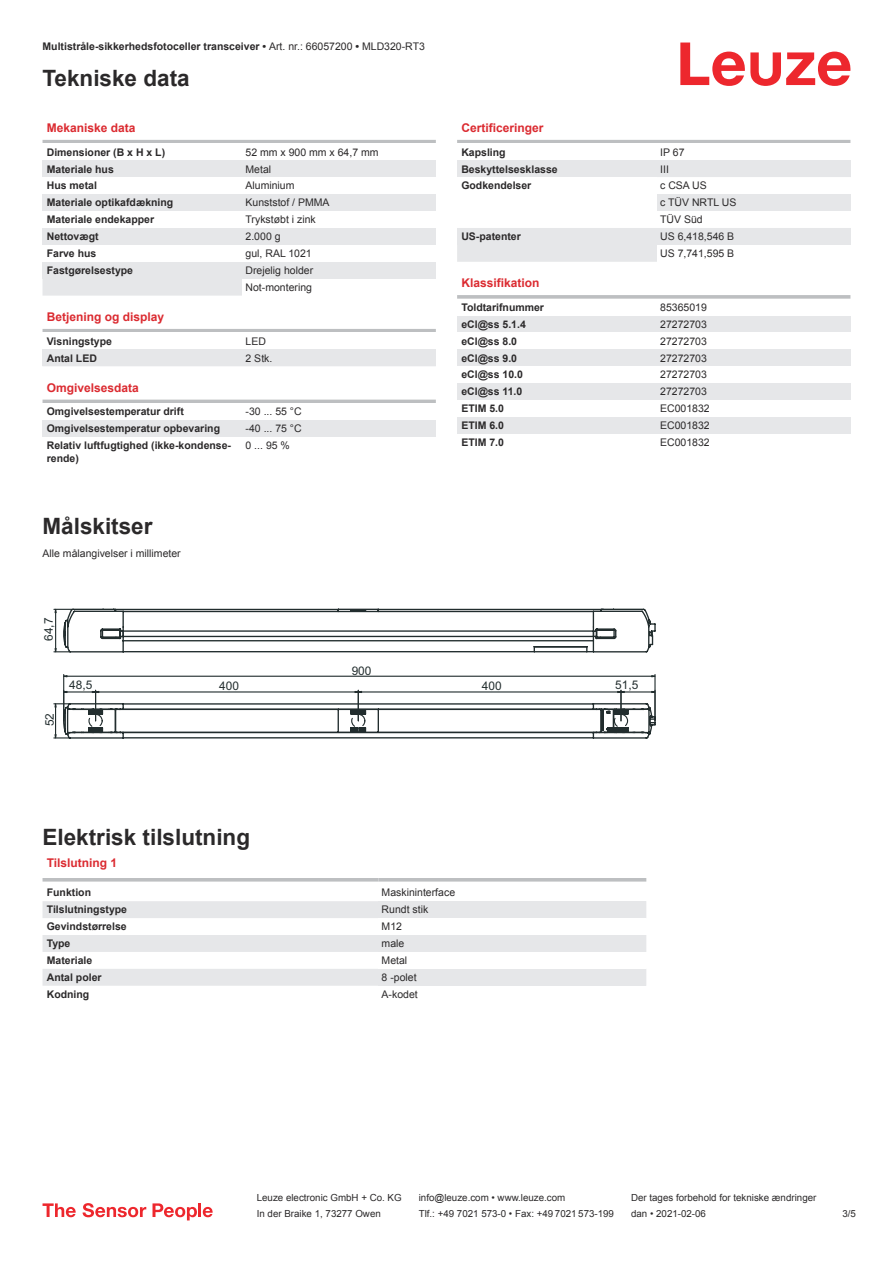
<style>
.page{position:relative;width:893px;height:1263px;background:#fff}
.page>*{position:absolute;margin:0;border:0;box-sizing:border-box;transform-origin:0 0}
.t1{font:700 22.5px "Arial";color:#2b292a}
.t2{font:700 12px "Arial";color:#db2a30}
.t3{font:11.85px "Arial";color:#222d2e}
.t4{font:700 10.5px/12.6px "Arial";color:#2b292a}
.t5{font:10.5px/17px "Arial";color:#2b292a}
.t6{font:9.75px "Arial";color:#2b292a}
.s1{font-weight:400}
</style>
<div class="page">
<svg style="left:680px;top:43px;width:170px;height:43px"></svg>
<div style="left:43px;top:279px;width:199px;height:17px;background:#e6e7e9"></div>
<hr style="left:43px;top:140px;width:393px;height:3px;background:#bdbfc1">
<div style="left:43px;top:160px;width:199px;height:17px;background:#e6e7e9"></div>
<div style="left:242px;top:160px;width:194px;height:17px;background:#e6e7e9"></div>
<div style="left:43px;top:194px;width:199px;height:17px;background:#e6e7e9"></div>
<div style="left:242px;top:194px;width:194px;height:17px;background:#e6e7e9"></div>
<div style="left:43px;top:228px;width:199px;height:17px;background:#e6e7e9"></div>
<div style="left:242px;top:228px;width:194px;height:17px;background:#e6e7e9"></div>
<div style="left:43px;top:262px;width:199px;height:17px;background:#e6e7e9"></div>
<div style="left:242px;top:262px;width:194px;height:17px;background:#e6e7e9"></div>
<hr style="left:43px;top:329px;width:393px;height:3px;background:#bdbfc1">
<div style="left:43px;top:349px;width:199px;height:17px;background:#e6e7e9"></div>
<div style="left:242px;top:349px;width:194px;height:17px;background:#e6e7e9"></div>
<hr style="left:43px;top:400px;width:393px;height:3px;background:#bdbfc1">
<div style="left:43px;top:420px;width:199px;height:17px;background:#e6e7e9"></div>
<div style="left:242px;top:420px;width:194px;height:17px;background:#e6e7e9"></div>
<svg style="left:43px;top:881px;width:603px;height:1px"></svg>
<svg style="left:43px;top:901px;width:335px;height:85px;fill:#e6e7e9"></svg>
<hr style="left:43px;top:878px;width:335px;height:3px;background:#bdbfc1">
<hr style="left:378px;top:878px;width:268px;height:3px;background:#bdbfc1">
<div style="left:378px;top:901px;width:268px;height:17px;background:#e6e7e9"></div>
<div style="left:378px;top:935px;width:268px;height:17px;background:#e6e7e9"></div>
<div style="left:378px;top:969px;width:268px;height:17px;background:#e6e7e9"></div>
<div style="left:457px;top:245px;width:200px;height:17px;background:#e6e7e9"></div>
<hr style="left:457px;top:140px;width:393px;height:3px;background:#bdbfc1">
<div style="left:457px;top:160px;width:200px;height:17px;background:#e6e7e9"></div>
<div style="left:657px;top:160px;width:193px;height:17px;background:#e6e7e9"></div>
<div style="left:657px;top:194px;width:193px;height:17px;background:#e6e7e9"></div>
<div style="left:457px;top:228px;width:200px;height:17px;background:#e6e7e9"></div>
<div style="left:657px;top:228px;width:193px;height:17px;background:#e6e7e9"></div>
<svg style="left:457px;top:295px;width:393px;height:4px;background:#c3c5c7"></svg>
<div style="left:457px;top:316px;width:200px;height:16px;background:#e6e7e9"></div>
<div style="left:657px;top:316px;width:193px;height:16px;background:#e6e7e9"></div>
<div style="left:457px;top:349px;width:200px;height:17px;background:#e6e7e9"></div>
<div style="left:657px;top:349px;width:193px;height:17px;background:#e6e7e9"></div>
<div style="left:457px;top:383px;width:200px;height:17px;background:#e6e7e9"></div>
<div style="left:657px;top:383px;width:193px;height:17px;background:#e6e7e9"></div>
<div style="left:457px;top:417px;width:200px;height:17px;background:#e6e7e9"></div>
<div style="left:657px;top:417px;width:193px;height:17px;background:#e6e7e9"></div>
<svg style="left:43px;top:1203px;width:33px;height:14px"></svg>
<svg style="left:83px;top:1203px;width:63px;height:14px"></svg>
<svg style="left:153px;top:1203px;width:44px;height:17px"></svg>
<hr style="left:198px;top:1203px;width:3px;height:14px;background:#ed272d">
<svg style="left:203px;top:1207px;width:10px;height:10px"></svg>
<svg style="left:68px;top:675px;width:534px;height:15px"></svg>
<hr style="left:63px;top:674px;width:1px;height:47px;background:#222d2e">
<hr style="left:654px;top:674px;width:2px;height:47px;background:#222d2e">
<hr style="left:67px;top:676px;width:585px;height:1px;background:#222d2e">
<svg style="left:63px;top:674px;width:5px;height:4px"></svg>
<svg style="left:650px;top:674px;width:6px;height:4px"></svg>
<svg style="left:54px;top:609px;width:602px;height:44px"></svg>
<svg style="left:54px;top:690px;width:602px;height:49px"></svg>
<p class="t4" style="left:43px;top:41px;width:384px">Multistråle-sikkerhedsfotoceller transceiver • <span class="s1">Art. nr.: 66057200</span> • <span class="s1">MLD320-RT3</span></p>
<h1 class="t1" style="left:43px;top:69px;width:149px">Tekniske data</h1>
<p class="t2" style="left:47px;top:123px;width:90px">Mekaniske data</p>
<p class="t4" style="left:47px;top:146px;width:120px">Dimensioner (B x H x L)</p>
<p class="t5" style="left:246px;top:144px;width:135px">52 mm x 900 mm x 64,7 mm</p>
<p class="t4" style="left:47px;top:163px;width:69px">Materiale hus</p>
<p class="t5" style="left:246px;top:161px;width:27px">Metal</p>
<p class="t4" style="left:47px;top:180px;width:52px">Hus metal</p>
<p class="t5" style="left:246px;top:178px;width:51px">Aluminium</p>
<p class="t4" style="left:47px;top:197px;width:128px">Materiale optikafdækning</p>
<p class="t5" style="left:246px;top:195px;width:86px">Kunststof / PMMA</p>
<p class="t4" style="left:47px;top:214px;width:109px">Materiale endekapper</p>
<p class="t5" style="left:246px;top:212px;width:72px">Trykstøbt i zink</p>
<p class="t4" style="left:47px;top:231px;width:53px">Nettovægt</p>
<p class="t5" style="left:246px;top:229px;width:37px">2.000 g</p>
<p class="t4" style="left:47px;top:248px;width:51px">Farve hus</p>
<p class="t5" style="left:246px;top:246px;width:68px">gul, RAL 1021</p>
<p class="t4" style="left:47px;top:265px;width:88px">Fastgørelsestype</p>
<p class="t5" style="left:246px;top:263px;width:69px">Drejelig holder<br>Not-montering</p>
<p class="t2" style="left:47px;top:312px;width:119px">Betjening og display</p>
<p class="t4" style="left:47px;top:336px;width:67px">Visningstype</p>
<p class="t5" style="left:246px;top:333px;width:22px">LED</p>
<p class="t4" style="left:47px;top:352px;width:52px">Antal LED</p>
<p class="t5" style="left:246px;top:350px;width:28px">2 Stk.</p>
<p class="t2" style="left:47px;top:383px;width:94px">Omgivelsesdata</p>
<p class="t4" style="left:47px;top:406px;width:139px">Omgivelsestemperatur drift</p>
<p class="t5" style="left:246px;top:404px;width:58px">-30 ... 55 °C</p>
<p class="t4" style="left:47px;top:423px;width:175px">Omgivelsestemperatur opbevaring</p>
<p class="t5" style="left:246px;top:421px;width:58px">-40 ... 75 °C</p>
<p class="t4" style="left:47px;top:440px;width:186px">Relativ luftfugtighed (ikke-kondense&shy;rende)</p>
<p class="t5" style="left:246px;top:438px;width:46px">0 ... 95 %</p>
<h1 class="t1" style="left:43px;top:517px;width:112px">Målskitser</h1>
<p class="t5" style="left:43px;top:545px;width:140px">Alle målangivelser i millimeter</p>
<p class="t3" style="left:44px;top:641px;width:25px;rotate:-90deg">64,7</p>
<p class="t3" style="left:352px;top:666px;width:21px">900</p>
<p class="t2" style="left:461px;top:123px;width:84px">Certificeringer</p>
<p class="t4" style="left:461px;top:146px;width:46px">Kapsling</p>
<p class="t5" style="left:660px;top:144px;width:26px">IP 67</p>
<p class="t4" style="left:461px;top:163px;width:98px">Beskyttelsesklasse</p>
<p class="t5" style="left:660px;top:161px;width:10px">III</p>
<p class="t4" style="left:461px;top:180px;width:72px">Godkendelser</p>
<p class="t5" style="left:660px;top:178px;width:78px">c CSA US<br>c TÜV NRTL US<br>TÜV Süd</p>
<p class="t4" style="left:461px;top:231px;width:61px">US-patenter</p>
<p class="t5" style="left:660px;top:229px;width:76px">US 6,418,546 B<br>US 7,741,595 B</p>
<p class="t2" style="left:461px;top:278px;width:80px">Klassifikation</p>
<p class="t4" style="left:461px;top:302px;width:84px">Toldtarifnummer</p>
<p class="t5" style="left:660px;top:300px;width:48px">85365019</p>
<p class="t4" style="left:461px;top:319px;width:66px">eCl@ss 5.1.4</p>
<p class="t5" style="left:660px;top:316px;width:48px">27272703</p>
<p class="t4" style="left:461px;top:336px;width:57px">eCl@ss 8.0</p>
<p class="t5" style="left:660px;top:333px;width:48px">27272703</p>
<p class="t4" style="left:461px;top:352px;width:57px">eCl@ss 9.0</p>
<p class="t5" style="left:660px;top:350px;width:48px">27272703</p>
<p class="t4" style="left:461px;top:369px;width:63px">eCl@ss 10.0</p>
<p class="t5" style="left:660px;top:367px;width:48px">27272703</p>
<p class="t4" style="left:461px;top:386px;width:63px">eCl@ss 11.0</p>
<p class="t5" style="left:660px;top:384px;width:48px">27272703</p>
<p class="t4" style="left:461px;top:403px;width:44px">ETIM 5.0</p>
<p class="t5" style="left:660px;top:401px;width:51px">EC001832</p>
<p class="t4" style="left:461px;top:420px;width:44px">ETIM 6.0</p>
<p class="t5" style="left:660px;top:418px;width:51px">EC001832</p>
<p class="t4" style="left:461px;top:437px;width:44px">ETIM 7.0</p>
<p class="t5" style="left:660px;top:435px;width:51px">EC001832</p>
<p class="t3" style="left:45px;top:726px;width:15px;rotate:-90deg">52</p>
<p class="t3" style="left:69px;top:681px;width:25px">48,5</p>
<p class="t3" style="left:219px;top:682px;width:21px">400</p>
<p class="t3" style="left:482px;top:682px;width:21px">400</p>
<h1 class="t1" style="left:43px;top:828px;width:209px">Elektrisk tilslutning</h1>
<p class="t2" style="left:47px;top:858px;width:72px">Tilslutning 1</p>
<p class="t4" style="left:47px;top:887px;width:46px">Funktion</p>
<p class="t5" style="left:382px;top:885px;width:75px">Maskininterface</p>
<p class="t4" style="left:47px;top:904px;width:82px">Tilslutningstype</p>
<p class="t5" style="left:382px;top:902px;width:48px">Rundt stik</p>
<p class="t4" style="left:47px;top:921px;width:81px">Gevindstørrelse</p>
<p class="t5" style="left:382px;top:919px;width:22px">M12</p>
<p class="t4" style="left:47px;top:938px;width:25px">Type</p>
<p class="t5" style="left:382px;top:936px;width:24px">male</p>
<p class="t4" style="left:47px;top:955px;width:47px">Materiale</p>
<p class="t5" style="left:382px;top:953px;width:27px">Metal</p>
<p class="t4" style="left:47px;top:972px;width:56px">Antal poler</p>
<p class="t5" style="left:382px;top:970px;width:37px">8 -polet</p>
<p class="t4" style="left:47px;top:989px;width:44px">Kodning</p>
<p class="t5" style="left:382px;top:987px;width:38px">A-kodet</p>
<p class="t3" style="left:615px;top:681px;width:25px">51,5</p>
<p class="t6" style="left:257px;top:1194px;width:146px">Leuze electronic GmbH + Co. KG</p>
<p class="t6" style="left:419px;top:1194px;width:148px">info@leuze.com • www.leuze.com</p>
<p class="t6" style="left:631px;top:1194px;width:187px">Der tages forbehold for tekniske ændringer</p>
<p class="t6" style="left:257px;top:1210px;width:126px">In der Braike 1, 73277 Owen</p>
<p class="t6" style="left:419px;top:1210px;width:197px">Tlf.: +49 7021 573-0 • Fax: +49 7021 573-199</p>
<p class="t6" style="left:631px;top:1210px;width:76px">dan • 2021-02-06</p>
<p class="t6" style="left:842px;top:1210px;width:15px">3 /5</p>
</div>
